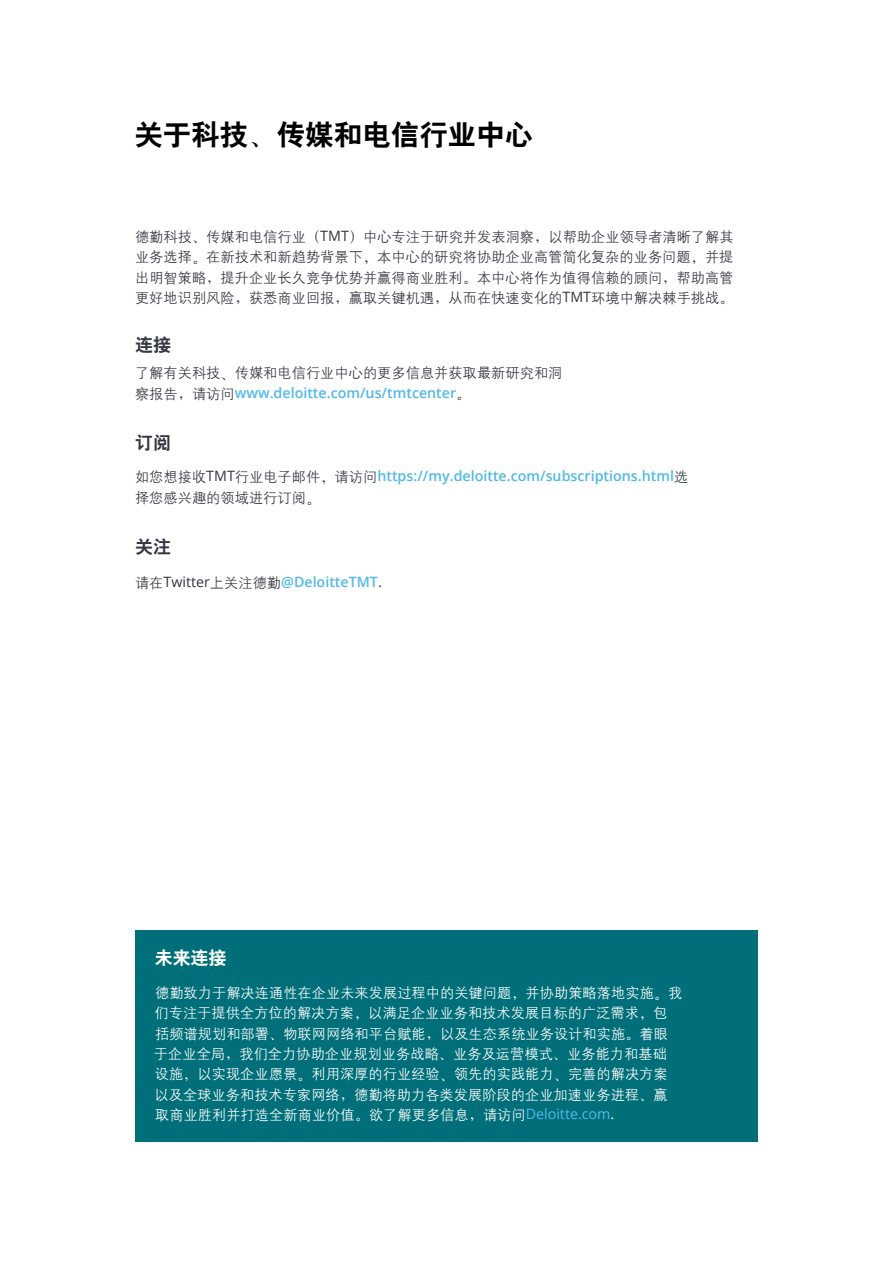
<style>
.page{position:relative;width:893px;height:1263px;background:#fff}
.page>*{position:absolute;margin:0;border:0;box-sizing:border-box;transform-origin:0 0}
.t1{font:28.5px "H Yb 2 gj";color:#000}
.t2{font:18px "H Yb 2 gj";color:#333740}
.t3{font:18px "H Yb 2 gj";color:#fff}
.t4{font:18px "H Yb 2 gj";color:#323741}
.t5{font:14.25px/20.2px "H Yg 2 gj";color:#fff}
.t6{font:14.25px/20.2px "H Yg 2 gj";color:#333740;text-align:justify}
.t7{font:600 14.25px "Open Sans";color:#52b9e9}
.s1{font-family:"H Ya 6 gj"}
.s2{font-family:"Open Sans"}
.s3{font-family:"H Yg 2 gj";font-weight:400;color:#333740}
.s4{font-family:"H Ya 6 gj";font-weight:400;color:#333740}
.s5{font-weight:400;color:#333740}
.s6{font-family:"Open Sans";color:#52b9e9}
</style>
<div class="page">
<div style="left:135px;top:929px;width:623px;height:212px;background:#006f79"></div>
<h1 class="t1" style="left:134px;top:120px;width:401px">关于科技<span class="s1">、</span>传媒和电信行业中心</h1>
<p class="t6" style="left:135px;top:227px;width:600px">德勤科技<span class="s1">、</span>传媒和电信行业<span class="s1">（</span><span class="s2">TMT</span><span class="s1">）</span>中心专注于研究并发表洞察<span class="s1">，</span>以帮助企业领导者清晰了解其业务选择<span class="s1">。</span>在新技术和新趋势背景下<span class="s1">，</span>本中心的研究将协助企业高管简化复杂的业务问题<span class="s1">，</span>并提出明智策略<span class="s1">，</span>提升企业长久竞争优势并赢得商业胜利<span class="s1">。</span>本中心将作为值得信赖的顾问<span class="s1">，</span>帮助高管更好地识别风险<span class="s1">，</span>获悉商业回报<span class="s1">，</span>赢取关键机遇<span class="s1">，</span>从而在快速变化的<span class="s2">TMT</span>环境中解决棘手挑战<span class="s1">。</span></p>
<p class="t4" style="left:135px;top:336px;width:37px">连接</p>
<p class="t6" style="left:135px;top:363px;width:429px">了解有关科技<span class="s1">、</span>传媒和电信行业中心的更多信息并获取最新研究和洞</p>
<p class="t7" style="left:135px;top:383px;width:337px"><span class="s3">察报告</span><span class="s4">，</span><span class="s3">请访问</span>www.deloitte.com/us/tmtcenter<span class="s4">。</span></p>
<p class="t2" style="left:135px;top:433px;width:37px">订阅</p>
<p class="t7" style="left:135px;top:466px;width:555px"><span class="s3">如您想接收</span><span class="s5">TMT</span><span class="s3">行业电子邮件</span><span class="s4">，</span><span class="s3">请访问</span>https://my.deloitte.com/subscriptions.html<span class="s3">选</span></p>
<p class="t6" style="left:135px;top:488px;width:187px">择您感兴趣的领域进行订阅<span class="s1">。</span></p>
<p class="t2" style="left:135px;top:538px;width:37px">关注</p>
<p class="t7" style="left:135px;top:572px;width:248px"><span class="s3">请在</span><span class="s5">Twitter</span><span class="s3">上关注德勤</span>@DeloitteTMT<span class="s5">.</span></p>
<p class="t3" style="left:155px;top:949px;width:73px">未来连接</p>
<p class="t5" style="left:154px;top:983px;width:530px">德勤致力于解决连通性在企业未来发展过程中的关键问题<span class="s1">，</span>并协助策略落地实施<span class="s1">。</span>我们专注于提供全方位的解决方案<span class="s1">，</span>以满足企业业务和技术发展目标的广泛需求<span class="s1">，</span>包括频谱规划和部署<span class="s1">、</span>物联网网络和平台赋能<span class="s1">，</span>以及生态系统业务设计和实施<span class="s1">。</span>着眼于企业全局<span class="s1">，</span>我们全力协助企业规划业务战略<span class="s1">、</span>业务及运营模式<span class="s1">、</span>业务能力和基础设施<span class="s1">，</span>以实现企业愿景<span class="s1">。</span>利用深厚的行业经验<span class="s1">、</span>领先的实践能力<span class="s1">、</span>完善的解决方案以及全球业务和技术专家网络<span class="s1">，</span>德勤将助力各类发展阶段的企业加速业务进程<span class="s1">、</span>赢取商业胜利并打造全新商业价值<span class="s1">。</span>欲了解更多信息<span class="s1">，</span>请访问<span class="s6">Deloitte.com</span><span class="s2">.</span></p>
</div>
